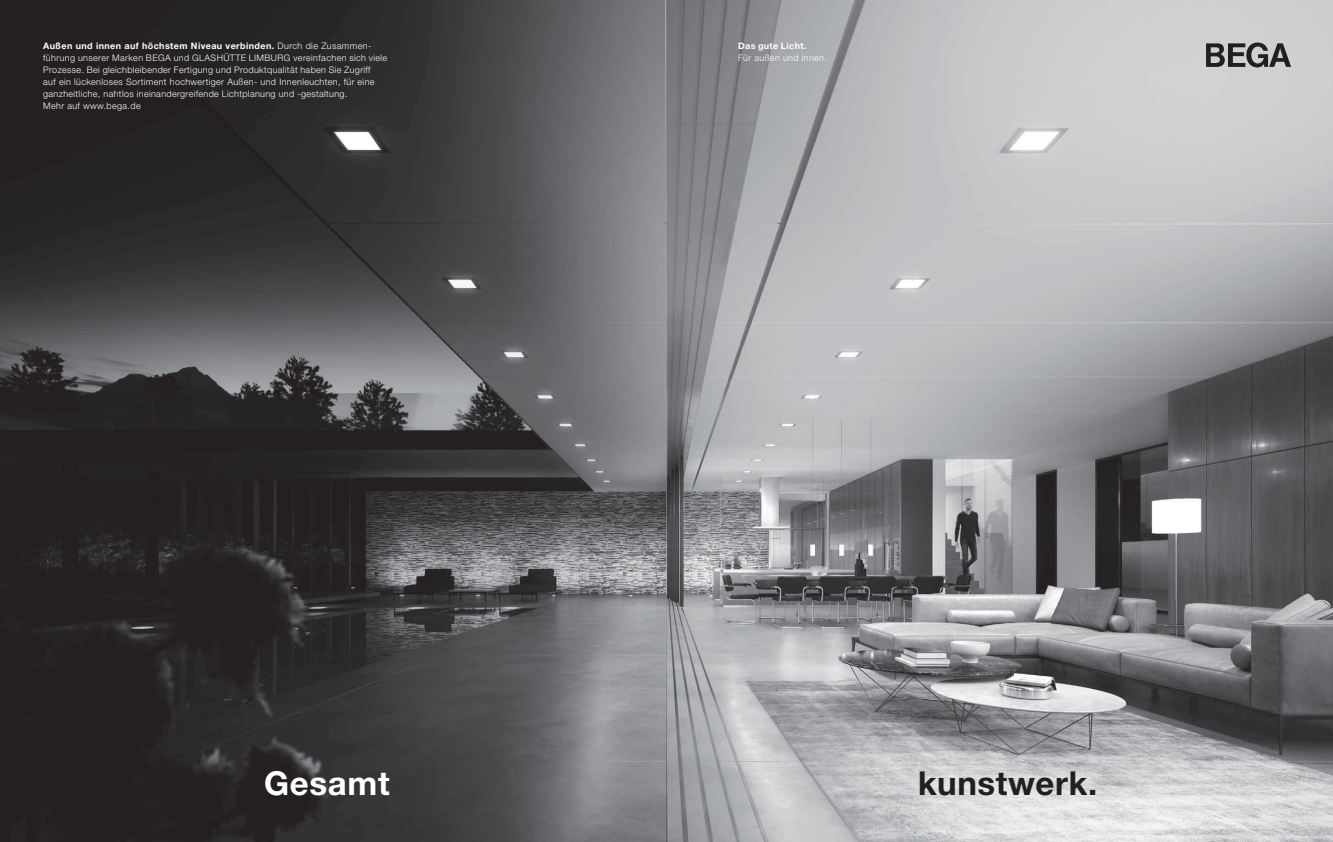
<style>
.page{position:relative;width:1333px;height:842px;background:#fff}
.page>*{position:absolute;margin:0;border:0;box-sizing:border-box;transform-origin:0 0}
.t1{font:700 33px "Helvetica Neue LT Pro";letter-spacing:.02em;color:#231f20}
.t2{font:700 33px "Helvetica Neue LT Pro";letter-spacing:.02em;color:#fff}
.t3{font:300 9px/12px "Helvetica Neue LT Pro";letter-spacing:.04em;color:#fff}
.t4{font:700 9px "Helvetica Neue LT Pro";letter-spacing:.04em;color:#fff}
.s1{font-weight:700}
</style>
<div class="page">
<img style="left:0;top:0;width:1332px;height:842px">
<svg style="left:1205px;top:43px;width:85px;height:24px;background:#737172"></svg>
<p class="t3" style="left:43px;top:41px;width:345px"><span class="s1">Außen und innen auf höchstem Niveau verbinden.</span> Durch die Zusam men&shy;führung unserer Marken BEGA und GLASHÜTTE LIMBURG vereinfachen sich viele Prozesse. Bei gleichbleibender Fertigung und Produktqualität haben Sie Zugriff<br>auf ein lückenloses Sortiment hochwertiger Außen- und Innenleuchten, für eine ganzheitliche, nahtlos ineinandergreifende Lichtplanung und -gestaltung.<br>Mehr auf www.bega.de</p>
<h1 class="t2" style="left:264px;top:772px;width:127px">Gesamt</h1>
<p class="t4" style="left:738px;top:43px;width:70px">Das gute Licht.</p>
<p class="t3" style="left:738px;top:53px;width:90px">Für außen und innen.</p>
<h1 class="t1" style="left:917px;top:772px;width:181px">kunstwerk.</h1>
</div>
